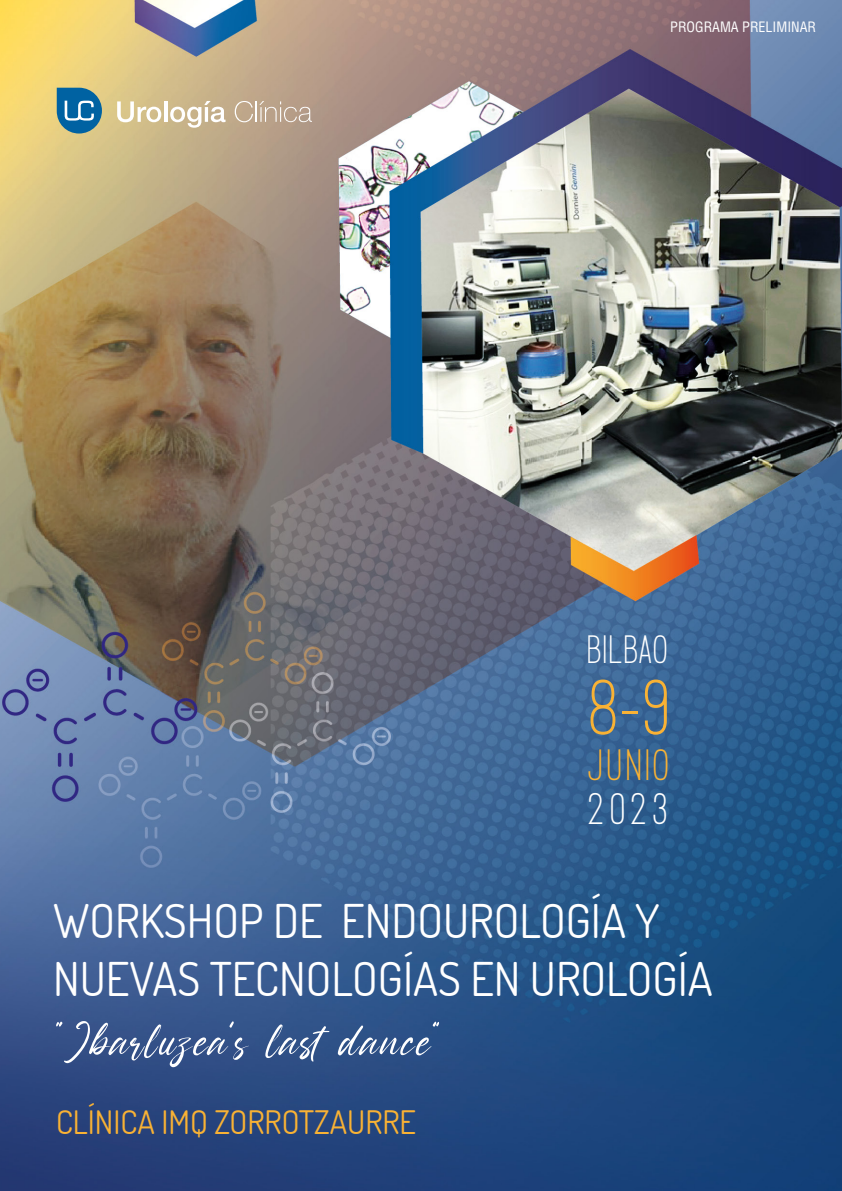
<style>
.page{position:relative;width:842px;height:1191px;background:#fff}
.page>*{position:absolute;margin:0;border:0;box-sizing:border-box;transform-origin:0 0}
.t1{font:300 78px "Bael";color:#f9b234}
.t2{font:60px "Nathallis";letter-spacing:.045em;color:#fff}
.t3{font:200 46.4px/58px "Dosis";color:#fff}
.t4{font:300 44px "Bael";letter-spacing:.05em;color:#f9b234}
.t5{font:300 44px "Bael";color:#fff}
.t6{font:300 39.8px "Bael";letter-spacing:-.01em;color:#fff}
.t7{font:200 32.4px "Dosis";color:#f9b234}
.t8{font:condensed 14px "Helvetica LT Std";color:#fff}
</style>
<div class="page">
<img style="left:0;top:0;width:842px;height:1191px">
<svg style="left:117px;top:101px;width:44px;height:21px"></svg>
<hr style="left:164px;top:101px;width:3px;height:21px;background:#fff">
<svg style="left:170px;top:101px;width:56px;height:27px"></svg>
<svg style="left:235px;top:101px;width:77px;height:21px;background:#c5b09c"></svg>
<svg style="left:57px;top:88px;width:45px;height:45px;background:#3a81a6"></svg>
<p class="t8" style="left:670px;top:18px;width:147px">PROGRAMA PRELIMINAR</p>
<p class="t6" style="left:587px;top:636px;width:83px">BILBAO</p>
<h1 class="t1" style="left:587px;top:683px;width:86px">8-9</h1>
<p class="t4" style="left:587px;top:751px;width:85px">JUNIO</p>
<p class="t5" style="left:587px;top:795px;width:83px">2023</p>
<p class="t3" style="left:53px;top:889px;width:661px">WORKSHOP DE ENDOUROLOGÍA Y<br>NUEVAS TECNOLOGÍAS EN UROLOGÍA</p>
<p class="t2" style="left:56px;top:1013px;width:383px">“Ibarluzea’s last dance”</p>
<p class="t7" style="left:56px;top:1099px;width:361px">CLÍNICA IMQ ZORROTZAURRE</p>
</div>
